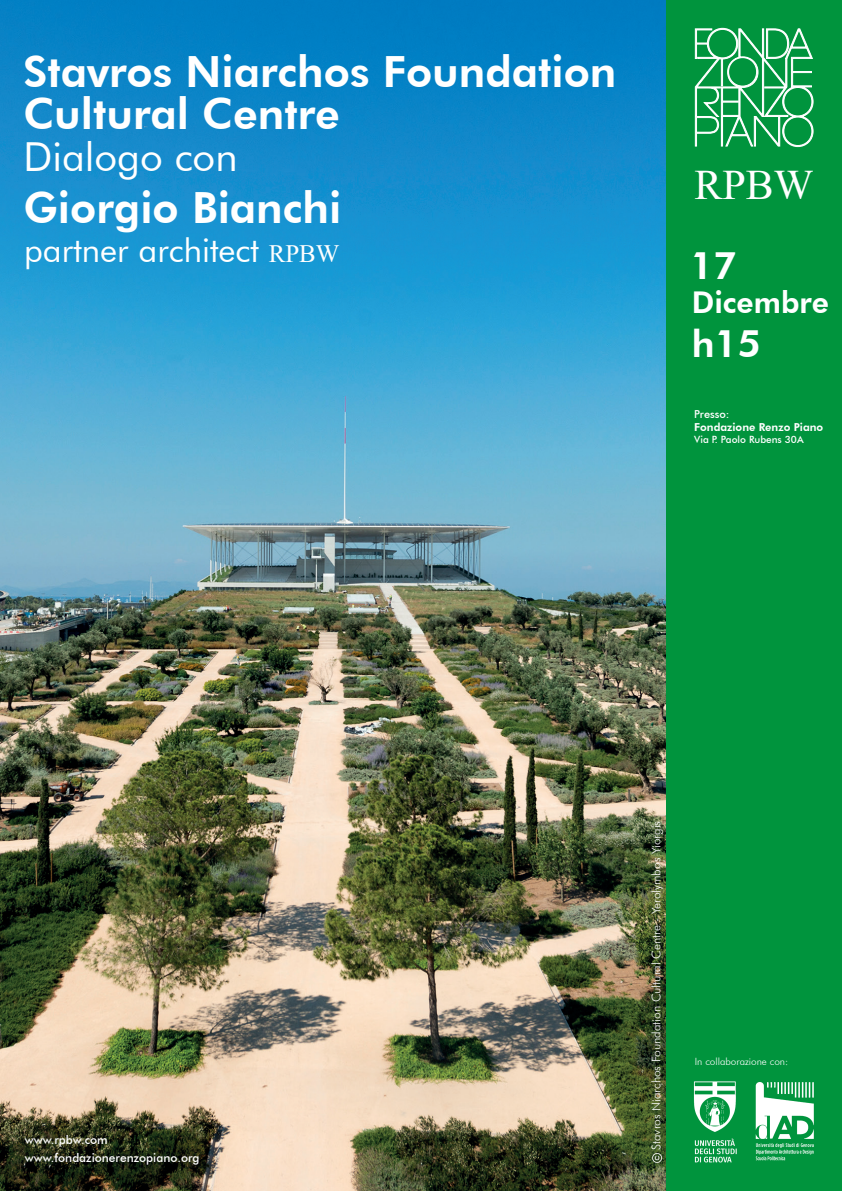
<style>
.page{position:relative;width:842px;height:1191px;background:#fff}
.page>*{position:absolute;margin:0;border:0;box-sizing:border-box;transform-origin:0 0}
.t1{font:800 43px "Futura BT";color:#fff}
.t2{font:42px "Times New Roman";color:#fff}
.t3{font:40px "Futura BT";color:#fff}
.t4{font:800 38px "Futura BT";color:#fff}
.t5{font:33px "Futura BT";color:#fff}
.t6{font:800 30px "Futura BT";color:#fff}
.t7{font:300 12px "Futura BT";color:#fff}
.t8{font:500 12px "Futura BT";color:#fff}
.t9{font:800 11px "Futura BT";color:#fff}
.t10{font:500 11px "Futura BT";color:#fff}
.t11{font:300 10px "Futura BT";color:#fff}
.t12{font:500 10px "Futura BT";color:#fff}
.s1{font-family:"Times New Roman";font-size:25px}
.s2{font-size:37px}
</style>
<div class="page">
<img style="left:0;top:0;width:666px;height:1191px">
<div style="left:666px;top:0;width:176px;height:1191px;background:#00943d"></div>
<svg style="left:695px;top:28px;width:118px;height:119px"></svg>
<img style="left:755px;top:1082px;width:59px;height:79px">
<svg style="left:651px;top:1152px;width:11px;height:11px"></svg>
<img style="left:693px;top:1081px;width:43px;height:64px">
<img style="left:695px;top:1131px;width:41px;height:32px">
<p class="t1" style="left:23px;top:46px;width:595px">Stavros Niarchos Foundation</p>
<p class="t1" style="left:23px;top:88px;width:318px">Cultural Centre</p>
<p class="t3" style="left:23px;top:133px;width:216px">Dialogo con</p>
<p class="t1" style="left:23px;top:181px;width:319px">Giorgio Bianchi</p>
<p class="t5" style="left:24px;top:230px;width:317px">partner architect <span class="s1">RPBW</span></p>
<p class="t2" style="left:694px;top:155px;width:121px">RPBW</p>
<p class="t4" style="left:690px;top:243px;width:48px">17</p>
<p class="t6" style="left:692px;top:284px;width:139px">Dicembre</p>
<p class="t4" style="left:692px;top:320px;width:71px"><span class="s2">h</span>15</p>
<p class="t10" style="left:694px;top:407px;width:37px">Presso:</p>
<p class="t9" style="left:694px;top:420px;width:130px">Fondazione Renzo Piano</p>
<p class="t12" style="left:694px;top:433px;width:111px">Via P. Paolo Rubens 30A</p>
<p class="t8" style="left:25px;top:1132px;width:84px">www.rpbw.com</p>
<p class="t8" style="left:25px;top:1150px;width:176px">www.fondazionerenzopiano.org</p>
<p class="t7" style="left:649px;top:1150px;width:330px;rotate:-90deg">Stavros Niarchos Foundation Cultural Centre - Yerolymbos Yiorgis</p>
<p class="t11" style="left:695px;top:1055px;width:95px">In collaborazione con:</p>
</div>
